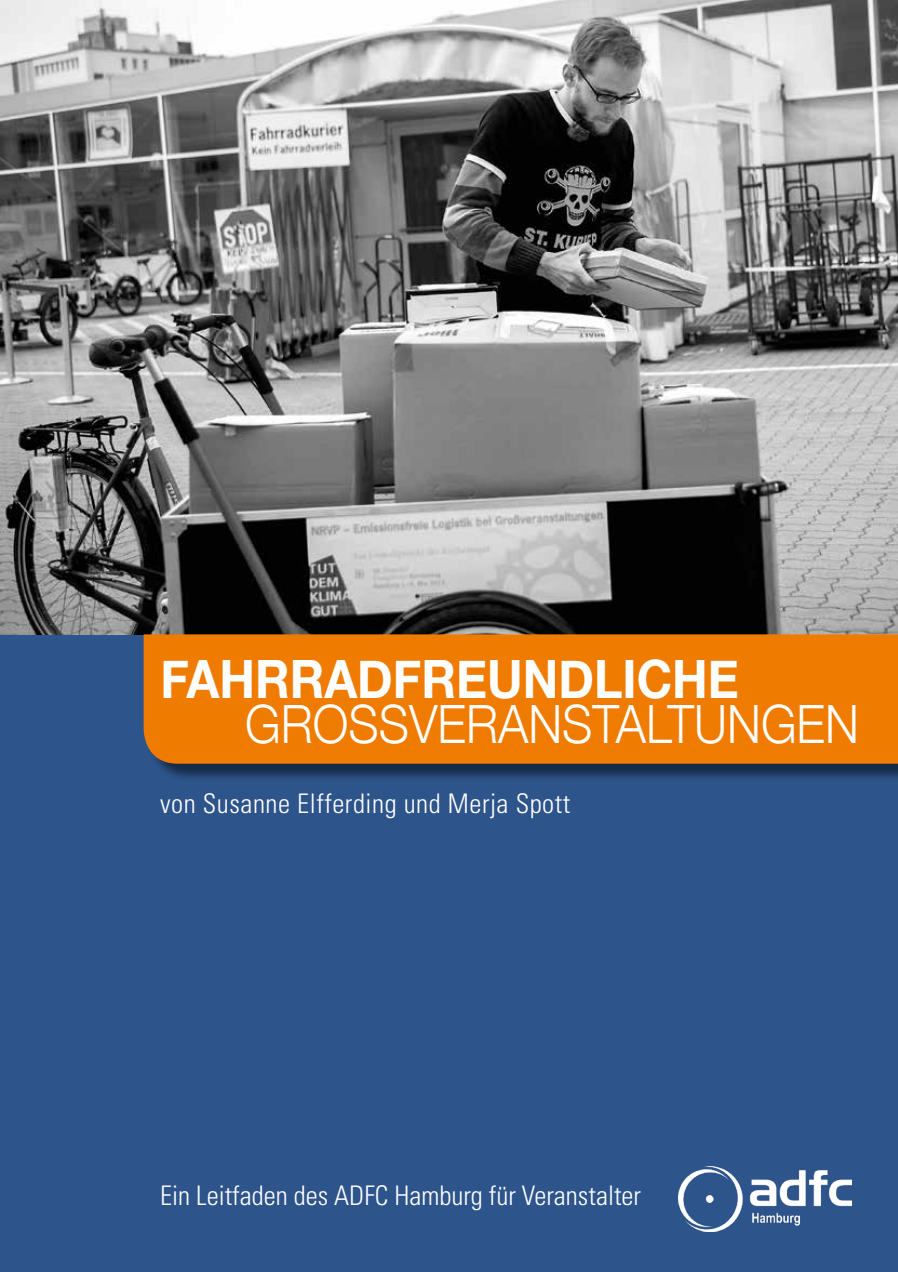
<style>
.page{position:relative;width:898px;height:1272px;background:#fff}
.page>*{position:absolute;margin:0;border:0;box-sizing:border-box;transform-origin:0 0}
.t1{font:300 52.8px "Helvetica Neue";color:#fff;scale:.91 1}
.t2{font:700 52.8px "Helvetica Neue";color:#fff;scale:.91 1}
.t3{font:300 condensed 27px "Univers";color:#fff}
.t4{font:300 condensed 27px "Univers";letter-spacing:.02em;color:#fff}
</style>
<div class="page">
<div style="left:0;top:0;width:897px;height:1271px;background:#2d548b"></div>
<img style="left:0;top:0;width:897px;height:634px">
<div style="left:146px;top:636px;width:751px;height:146px;background:#000;opacity:.5"></div>
<div style="left:144px;top:634px;width:753px;height:129px;background:#ef7c00"></div>
<img style="left:678px;top:1166px;width:173px;height:64px">
<h1 class="t2" style="left:161px;top:646px;width:636px">FAHRRADFREUNDLICHE</h1>
<h1 class="t1" style="left:245px;top:692px;width:675px">GROSSVERANSTALTUNGEN</h1>
<p class="t4" style="left:160px;top:787px;width:411px">von Susanne Elfferding und Merja Spott</p>
<p class="t3" style="left:160px;top:1178px;width:482px">Ein Leitfaden des ADFC Hamburg für Veranstalter</p>
</div>
